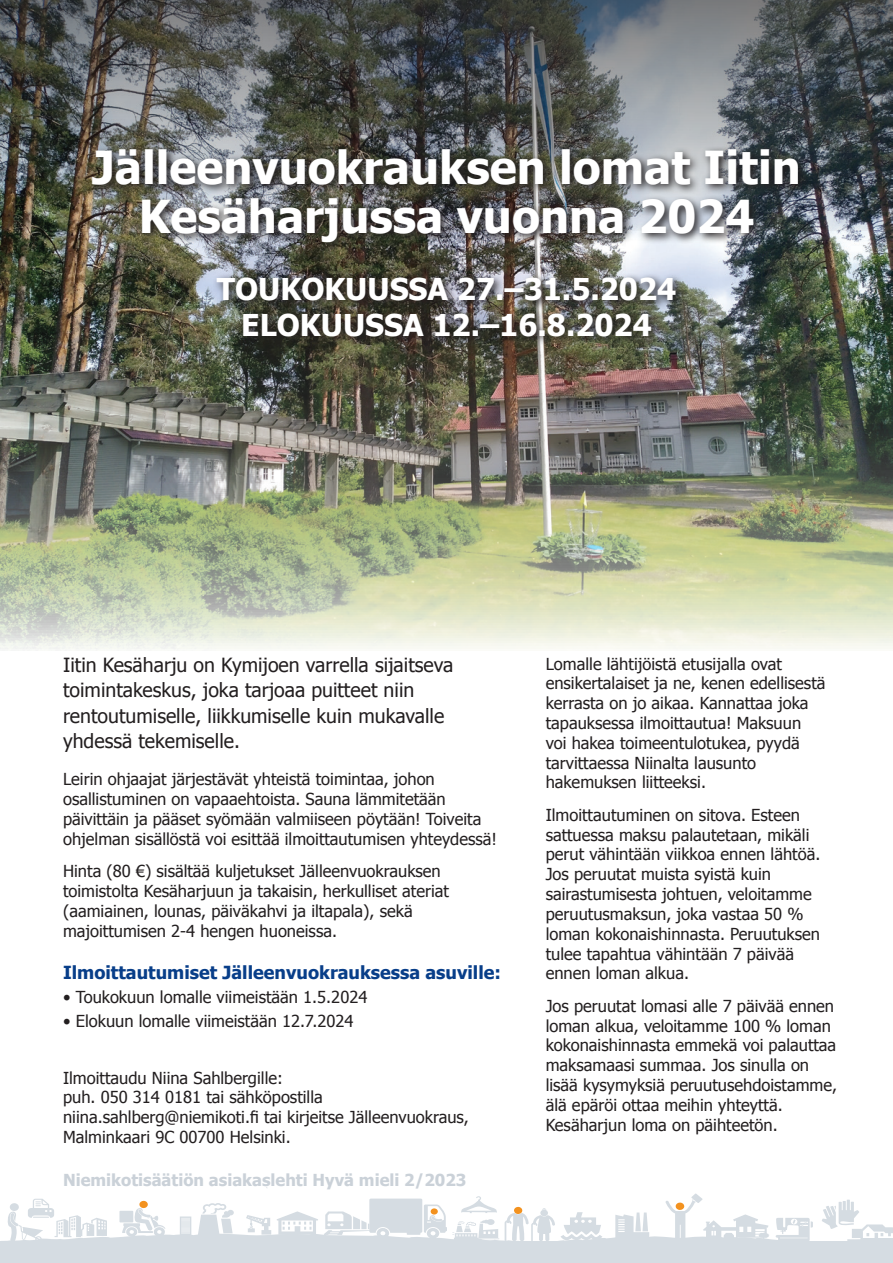
<style>
.page{position:relative;width:893px;height:1263px;background:#fff}
.page>*{position:absolute;margin:0;border:0;box-sizing:border-box;transform-origin:0 0}
.t1{font:700 45.45px/49.5px "Tahoma";color:#fff;text-align:center}
.t2{font:700 30px/36px "Tahoma";color:#fff;text-align:center}
.t3{font:19.5px/25.5px "Tahoma";color:#231f20}
.t4{font:700 18px "Tahoma";color:#083e89}
.t5{font:16.5px/19.8px "Tahoma";color:#231f20}
.t6{font:700 16.5px "Tahoma";color:#cad1d8}
</style>
<div class="page">
<img style="left:0;top:231px;width:893px;height:418px">
<svg style="left:0;top:0;width:893px;height:231px;background:#555959"></svg>
<img style="left:87px;top:144px;width:722px;height:204px">
<svg style="left:0;top:1187px;width:893px;height:56px"></svg>
<div style="left:0;top:1243px;width:893px;height:20px;background:#d5dce2"></div>
<h1 class="t1" style="left:92px;top:139px;width:710px">Jälleenvuokrauksen lomat Iitin<br>Kesäharjussa vuonna 2024</h1>
<h2 class="t2" style="left:217px;top:269px;width:461px">TOUKOKUUSSA 27.–31.5.2024<br>ELOKUUSSA 12.–16.8.2024</h2>
<p class="t3" style="left:63px;top:651px;width:392px">Iitin Kesäharju on Kymijoen varrella sijaitseva toimintakeskus, joka tarjoaa puitteet niin rentoutumiselle, liikkumiselle kuin mukavalle yhdessä tekemiselle.</p>
<p class="t5" style="left:63px;top:768px;width:435px">Leirin ohjaajat järjestävät yhteistä toimintaa, johon osallistuminen on vapaaehtoista. Sauna lämmitetään päivittäin ja pääset syömään valmiiseen pöytään! Toiveita ohjelman sisällöstä voi esittää ilmoittautumisen yhteydessä!</p>
<p class="t5" style="left:63px;top:860px;width:387px">Hinta (80 €) sisältää kuljetukset Jälleenvuokrauksen toimistolta Kesäharjuun ja takaisin, herkulliset ateriat (aamiainen, lounas, päiväkahvi ja iltapala), sekä majoittumisen 2-4 hengen huoneissa.</p>
<p class="t4" style="left:63px;top:959px;width:439px">Ilmoittautumiset Jälleenvuokrauksessa asuville:</p>
<p class="t5" style="left:63px;top:986px;width:306px">• Toukokuun lomalle viimeistään 1.5.2024</p>
<p class="t5" style="left:63px;top:1010px;width:292px">• Elokuun lomalle viimeistään 12.7.2024</p>
<p class="t5" style="left:63px;top:1067px;width:407px">Ilmoittaudu Niina Sahlbergille:<br>puh. 050 314 0181 tai sähköpostilla niina.sahlberg@niemikoti.fi tai kirjeitse Jälleenvuokraus, Malminkaari 9C 00700 Helsinki.</p>
<p class="t6" style="left:63px;top:1168px;width:405px">Niemikotisäätiön asiakaslehti Hyvä mieli 2/2023</p>
<p class="t5" style="left:546px;top:653px;width:281px">Lomalle lähtijöistä etusijalla ovat ensikertalaiset ja ne, kenen edellisestä kerrasta on jo aikaa. Kannattaa joka tapauksessa ilmoittautua! Maksuun voi hakea toimeentulotukea, pyydä tarvittaessa Niinalta lausunto hakemuksen liitteeksi.</p>
<p class="t5" style="left:546px;top:804px;width:276px">Ilmoittautuminen on sitova. Esteen sattuessa maksu palautetaan, mikäli perut vähintään viikkoa ennen lähtöä.<br>Jos peruutat muista syistä kuin sairastumisesta johtuen, veloitamme peruutusmaksun, joka vastaa 50 % loman kokonaishinnasta. Peruutuksen tulee tapahtua vähintään 7 päivää ennen loman alkua.</p>
<p class="t5" style="left:546px;top:995px;width:293px">Jos peruutat lomasi alle 7 päivää ennen loman alkua, veloitamme 100 % loman kokonaishinnasta emmekä voi palauttaa maksamaasi summaa. Jos sinulla on lisää kysymyksiä peruutusehdoistamme, älä epäröi ottaa meihin yhteyttä.<br>Kesäharjun loma on päihteetön.</p>
</div>
